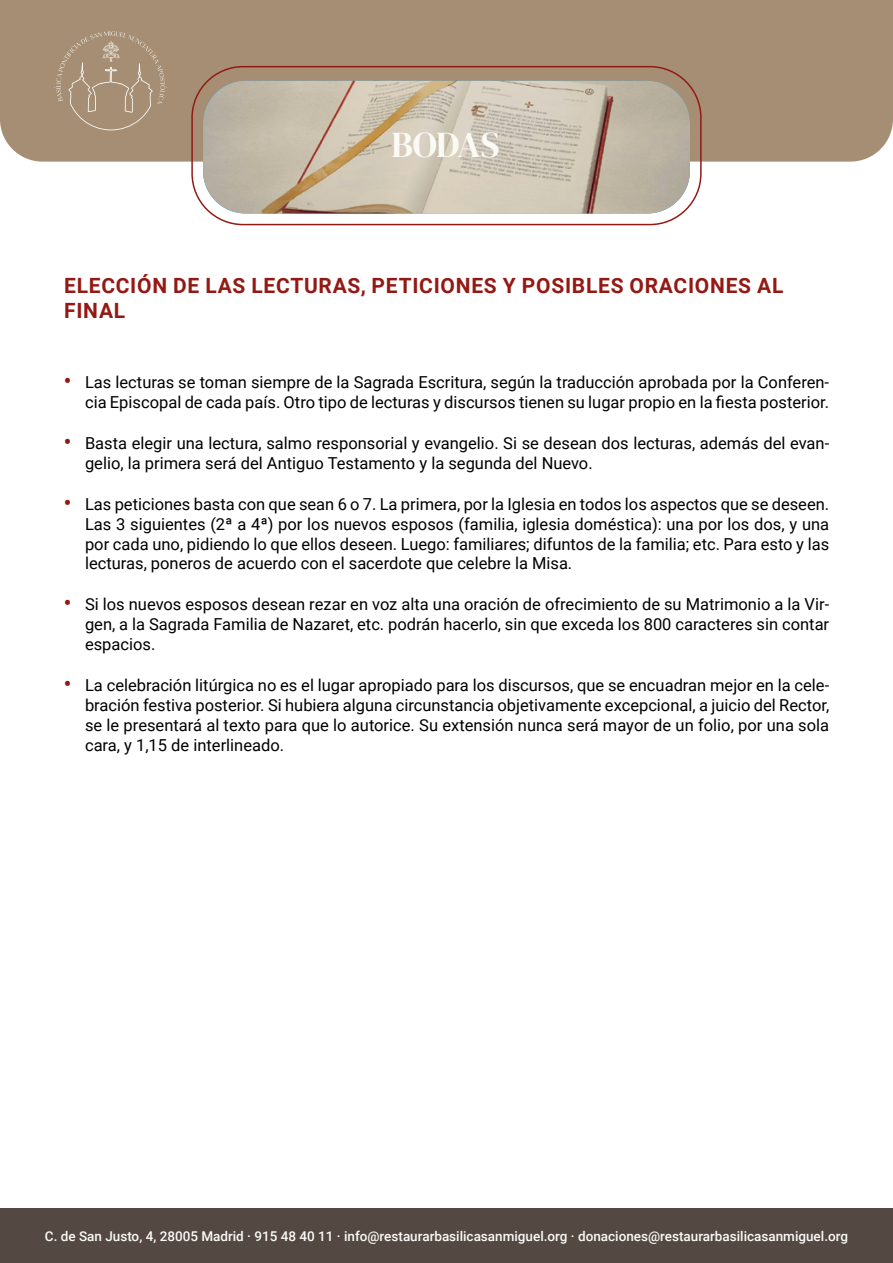
<style>
.page{position:relative;width:893px;height:1263px;background:#fff}
.page>*{position:absolute;margin:0;border:0;box-sizing:border-box;transform-origin:0 0}
.t1{font:36px "DM Serif Display";letter-spacing:-.01em;color:#fbfaf7}
.t2{font:700 21px/25.2px "Roboto";letter-spacing:.035em;color:#931914}
.t3{font:16.5px/19.8px "Roboto";color:#000;text-align:justify}
.t4{font:500 13.5px "Roboto";color:#fbfaf7}
.s1{font-weight:700;font-size:21px;color:#931914}
</style>
<div class="page">
<div style="left:0;top:1208px;width:893px;height:55px;background:#544842"></div>
<div style="left:0;top:0;width:893px;height:162px;background:#a58e73"></div>
<svg style="left:54px;top:31px;width:113px;height:99px;background:#a9947a"></svg>
<img style="left:203px;top:81px;width:487px;height:132px">
<svg style="left:203px;top:81px;width:487px;height:132px;background:#c6bba8"></svg>
<div style="left:191px;top:66px;width:511px;height:159px;border:2px solid #931914;border-radius:51px"></div>
<h1 class="t1" style="left:391px;top:124px;width:109px">BODAS</h1>
<p class="t2" style="left:64px;top:272px;width:721px">ELECCIÓN DE LAS LECTURAS, PETICIONES Y POSIBLES ORACIONES AL<br>FINAL</p>
<p class="t3" style="left:64px;top:372px;width:767px;text-align:right"><span class="s1">•</span> Las lecturas se toman siempre de la Sagrada Escritura, según la traducción aprobada por la Conferen&shy;cia Episcopal de cada país. Otro tipo de lecturas y discursos tienen su lugar propio en la fiesta posterior.</p>
<p class="t3" style="left:85px;top:433px;width:746px;text-indent:-21px"><span class="s1">•</span> Basta elegir una lectura, salmo responsorial y evangelio. Si se desean dos lecturas, además del evan&shy;gelio, la primera será del Antiguo Testamento y la segunda del Nuevo.</p>
<p class="t3" style="left:85px;top:494px;width:746px;text-indent:-21px"><span class="s1">•</span> Las peticiones basta con que sean 6 o 7. La primera, por la Iglesia en todos los aspectos que se deseen.<br>Las 3 siguientes (2ª a 4ª) por los nuevos esposos (familia, iglesia doméstica): una por los dos, y una por cada uno, pidiendo lo que ellos deseen. Luego: familiares; difuntos de la familia; etc. Para esto y las lecturas, poneros de acuerdo con el sacerdote que celebre la Misa.</p>
<p class="t3" style="left:85px;top:594px;width:746px;text-indent:-21px"><span class="s1">•</span> Si los nuevos esposos desean rezar en voz alta una oración de ofrecimiento de su Matrimonio a la Vir&shy;gen, a la Sagrada Familia de Nazaret, etc. podrán hacerlo, sin que exceda los 800 caracteres sin contar espacios.</p>
<p class="t3" style="left:85px;top:675px;width:746px;text-indent:-21px"><span class="s1">•</span> La celebración litúrgica no es el lugar apropiado para los discursos, que se encuadran mejor en la cele&shy;bración festiva posterior. Si hubiera alguna circunstancia objetivamente excepcional, a juicio del Rector, se le presentará al texto para que lo autorice. Su extensión nunca será mayor de un folio, por una sola cara, y 1,15 de interlineado.</p>
<p class="t4" style="left:45px;top:1226px;width:805px">C. de San Justo, 4, 28005 Madrid · 915 48 40 11 · info@restaurarbasilicasanmiguel.org · donaciones@restaurarbasilicasanmiguel.org</p>
</div>
